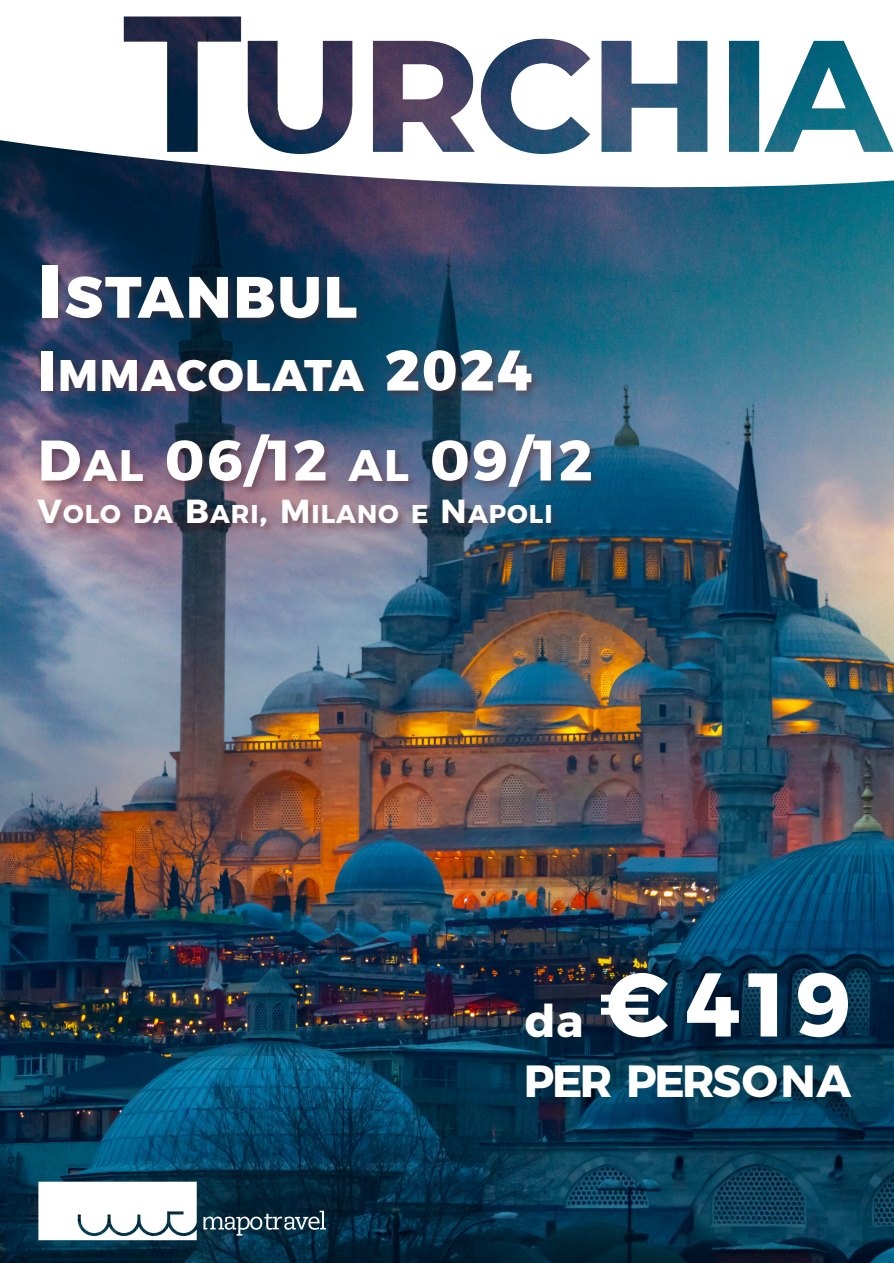
<style>
.page{position:relative;width:894px;height:1263px;background:#fff}
.page>*{position:absolute;margin:0;border:0;box-sizing:border-box;transform-origin:0 0}
.t1{font:700 90px "Montserrat";color:#fff}
.t2{font:800 58.2px "Montserrat";letter-spacing:.035em;color:#fff}
.t3{font:700 57px "Montserrat";color:#fff}
.t4{font:700 45px "Montserrat";letter-spacing:-.05em;color:#fff}
.t5{font:800 44.25px "Montserrat";letter-spacing:.03em;color:#fff}
.t6{font:700 25.65px "Montserrat";letter-spacing:.035em;color:#fff}
.s1{font-size:75px}
.s2{font-size:57px}
.s3{font-size:43.95px}
.s4{font-size:33.3px}
.s5{font-size:45px}
</style>
<div class="page">
<img style="left:0;top:204px;width:893px;height:1059px">
<img style="left:430px;top:870px;width:463px;height:344px">
<img style="left:36px;top:262px;width:565px;height:274px">
<svg style="left:38px;top:1182px;width:159px;height:58px"></svg>
<svg style="left:203px;top:1211px;width:123px;height:24px;background:#3b5867"></svg>
<svg style="left:0;top:16px;width:893px;height:188px"></svg>
<img style="left:124px;top:17px;width:769px;height:137px">
<h2 class="t2" style="left:38px;top:261px;width:321px"><span class="s1">I</span>STANBUL</h2>
<h3 class="t5" style="left:38px;top:348px;width:495px"><span class="s2">I</span>MMACOLATA <span class="s2">2024</span></h3>
<h3 class="t3" style="left:38px;top:425px;width:556px">D<span class="s3">AL</span> 06/12 <span class="s3">AL</span> 09/12</h3>
<p class="t6" style="left:38px;top:499px;width:516px"><span class="s4">V</span>OLO DA <span class="s4">B</span>ARI<span class="s4">, M</span>ILANO E <span class="s4">N</span>APOLI</p>
<h1 class="t1" style="left:524px;top:949px;width:328px"><span class="s5">da</span> € 419</h1>
<h3 class="t4" style="left:523px;top:1053px;width:329px">PER PERSONA</h3>
</div>
